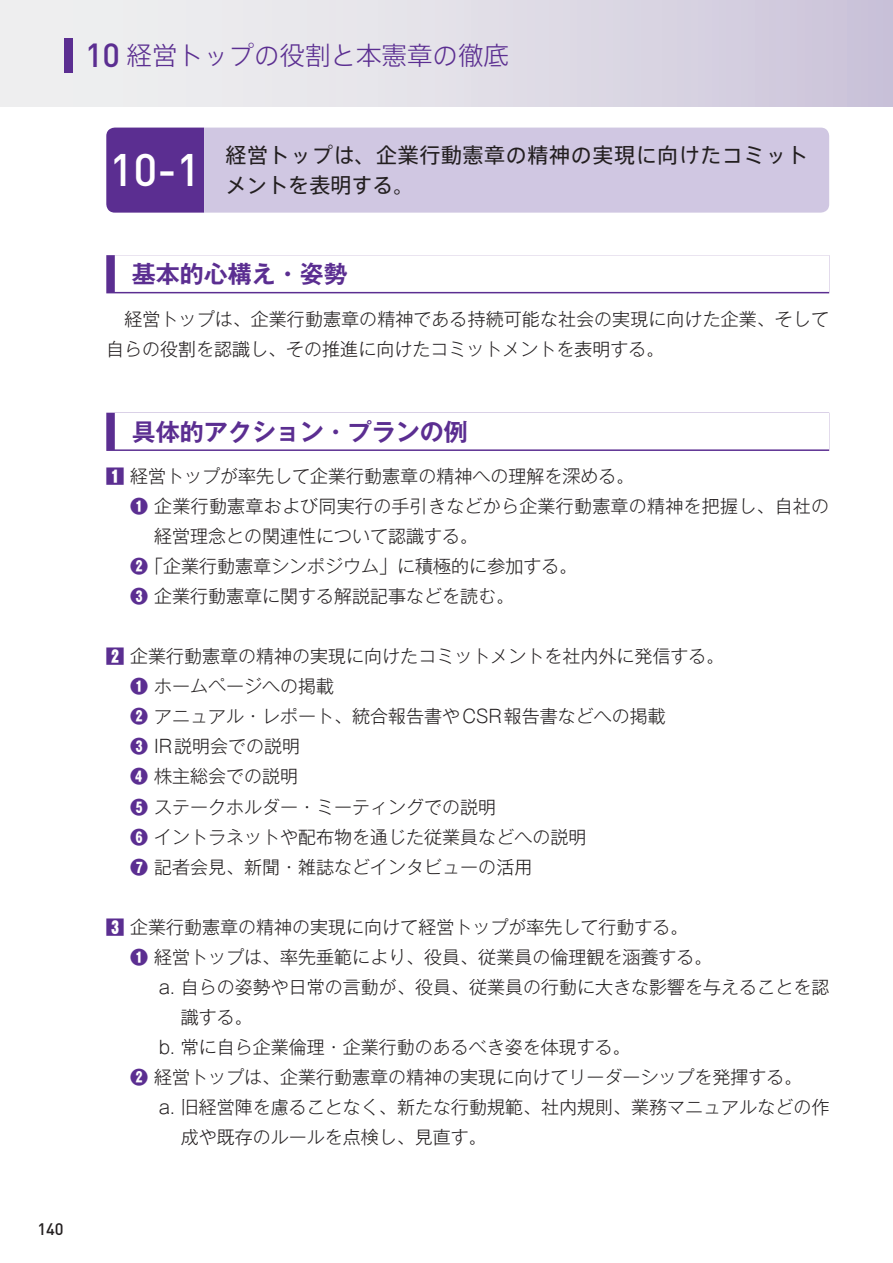
<style>
.page{position:relative;width:893px;height:1263px;background:#fff}
.page>*{position:absolute;margin:0;border:0;box-sizing:border-box;transform-origin:0 0}
.t1{font:500 45px "DINOT";color:#fff}
.t2{font:300 25.5px "Axis Std";color:#5b2e91}
.t3{font:700 24px "Gothic MB101 Pr 6 De";color:#5b2e91}
.t4{font:21px/30px "Axis Std";letter-spacing:.03em;color:#231f20}
.t5{font:300 18px/30px "Gothic MB101 Pr 6";color:#231f20}
.t6{font:500 16.5px "DINOT";color:#231f20}
.s1{font-family:"DINOT";font-weight:500;font-size:33px}
.s2{font-weight:900;color:#5b2e91}
.s3{font-weight:800;color:#5b2e91}
</style>
<div class="page">
<div style="left:0;top:0;width:893px;height:106px;background:linear-gradient(to right,#f3f5f2,#cec7db)"></div>
<div style="left:64px;top:38px;width:8px;height:34px;background:#5b2e91"></div>
<div style="left:106px;top:128px;width:98px;height:85px;background:#5b2e91"></div>
<div style="left:204px;top:128px;width:625px;height:85px;background:#d0c7e2"></div>
<div style="left:106px;top:255px;width:723px;height:38px;background:#5b2e91"></div>
<div style="left:115px;top:255px;width:714px;height:37px;background:#fff"></div>
<svg style="left:106px;top:413px;width:723px;height:38px;background:#7d59a7"></svg>
<div style="left:115px;top:413px;width:714px;height:36px;background:#fff"></div>
<h2 class="t2" style="left:85px;top:37px;width:426px"><span class="s1">10</span> 経営トップの役割と本憲章の徹底</h2>
<h1 class="t1" style="left:109px;top:141px;width:93px">10-1</h1>
<p class="t4" style="left:225px;top:139px;width:584px">経営トップは、企業行動憲章の精神の実現に向けたコミットメントを表明する。</p>
<h3 class="t3" style="left:132px;top:254px;width:217px">基本的心構え・姿勢</h3>
<p class="t5" style="left:106px;top:302px;width:724px">　経営トップは、企業行動憲章の精神である持続可能な社会の実現に向けた企業、そして自らの役割を認識し、その推進に向けたコミットメントを表明する。</p>
<h3 class="t3" style="left:132px;top:412px;width:337px">具体的アクション・プランの例</h3>
<p class="t5" style="left:106px;top:460px;width:529px"><span class="s2">1</span> 経営トップが率先して企業行動憲章の精神への理解を深める。</p>
<p class="t5" style="left:130px;top:490px;width:700px"><span class="s3">❶</span> 企業行動憲章および同実行の手引きなどから企業行動憲章の精神を把握し、自社の</p>
<p class="t5" style="left:154px;top:520px;width:325px">経営理念との関連性について認識する。</p>
<p class="t5" style="left:130px;top:550px;width:448px"><span class="s3">❷</span>「企業行動憲章シンポジウム」に積極的に参加する。</p>
<p class="t5" style="left:130px;top:580px;width:385px"><span class="s3">❸</span> 企業行動憲章に関する解説記事などを読む。</p>
<p class="t5" style="left:130px;top:640px;width:595px;text-indent:-24px"><span class="s2">2</span> 企業行動憲章の精神の実現に向けたコミットメントを社内外に発信する。<br><span class="s3">❶</span> ホームページへの掲載<br><span class="s3">❷</span> アニュアル・レポート、統合報告書やCSR報告書などへの掲載<br><span class="s3">❸</span> IR説明会での説明<br><span class="s3">❹</span> 株主総会での説明<br><span class="s3">❺</span> ステークホルダー・ミーティングでの説明<br><span class="s3">❻</span> イントラネットや配布物を通じた従業員などへの説明<br><span class="s3">❼</span> 記者会見、新聞・雑誌などインタビューの活用</p>
<p class="t5" style="left:106px;top:910px;width:583px"><span class="s2">3</span> 企業行動憲章の精神の実現に向けて経営トップが率先して行動する。</p>
<p class="t5" style="left:130px;top:940px;width:583px"><span class="s3">❶</span> 経営トップは、率先垂範により、役員、従業員の倫理観を涵養する。</p>
<p class="t5" style="left:159px;top:970px;width:672px">a. 自らの姿勢や日常の言動が、役員、従業員の行動に大きな影響を与えることを認</p>
<p class="t5" style="left:181px;top:1000px;width:73px">識する。</p>
<p class="t5" style="left:159px;top:1030px;width:474px">b. 常に自ら企業倫理・企業行動のあるべき姿を体現する。</p>
<p class="t5" style="left:130px;top:1060px;width:673px"><span class="s3">❷</span> 経営トップは、企業行動憲章の精神の実現に向けてリーダーシップを発揮する。</p>
<p class="t5" style="left:159px;top:1090px;width:672px">a. 旧経営陣を慮ることなく、新たな行動規範、社内規則、業務マニュアルなどの作</p>
<p class="t5" style="left:181px;top:1120px;width:307px">成や既存のルールを点検し、見直す。</p>
<p class="t6" style="left:37px;top:1218px;width:28px">140</p>
</div>
